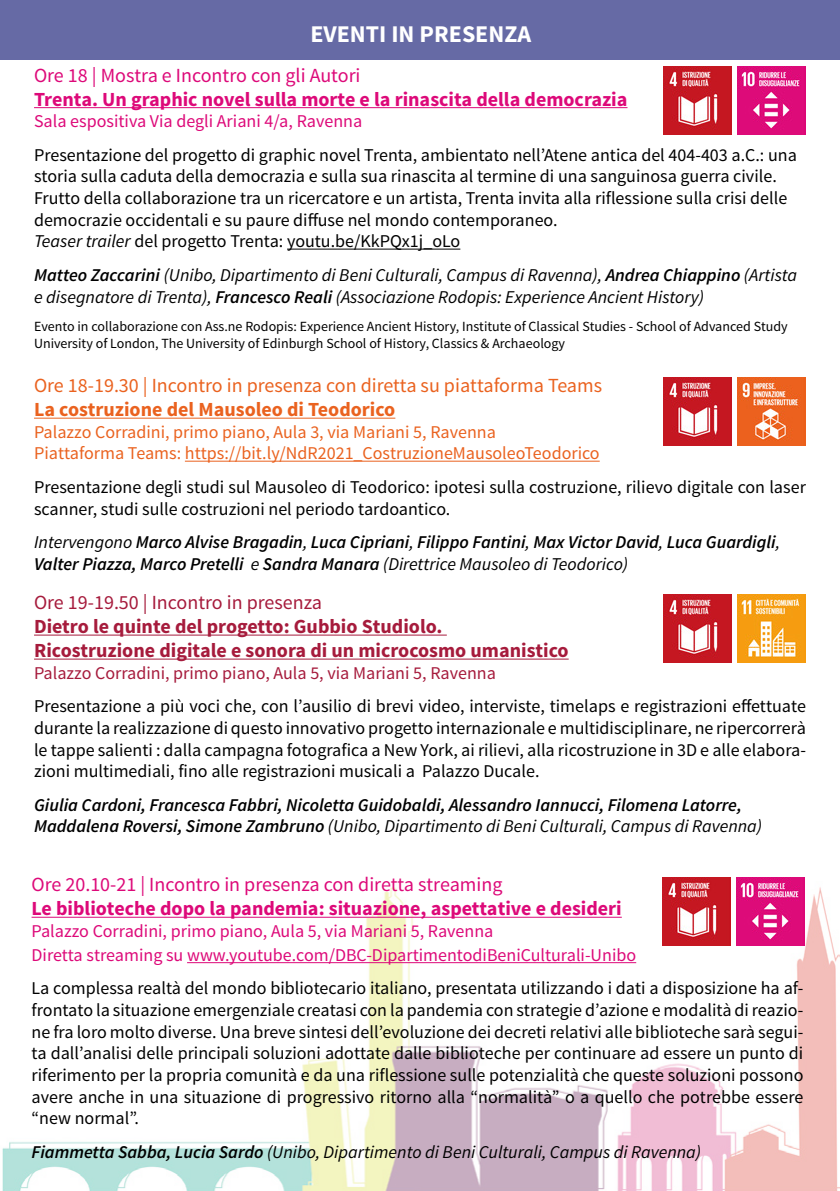
<style>
.page{position:relative;width:840px;height:1191px;background:#fff}
.page>*{position:absolute;margin:0;border:0;box-sizing:border-box;transform-origin:0 0}
.t1{font:700 24px "Source Sans Pro";color:#fff}
.t2{font:700 20px "Source Sans Pro";color:#dd0979}
.t3{font:700 20px/24px "Source Sans Pro";color:#a61b3c}
.t4{font:20px "Source Sans Pro";color:#dd0979}
.t5{font:20px "Source Sans Pro";color:#ea621f}
.t6{font:700 20px "Source Sans Pro";color:#ea621f}
.t7{font:20px "Source Sans Pro";color:#a61b3c}
.t8{font:18px/21.6px "Source Sans Pro";color:#000;text-align:justify}
.t9{font:italic 600 18px/21.6px "Source Sans Pro";color:#000}
.t10{font:italic 18px/21.6px "Source Sans Pro";color:#000}
.t11{font:18px/24px "Source Sans Pro";color:#dd0979}
.t12{font:18px/21.6px "Source Sans Pro";color:#ea621f}
.t13{font:18px "Source Sans Pro";color:#a61b3c}
.t14{font:14px/16.8px "Source Sans Pro";color:#000}
.s1{font-style:italic}
.s2{font-weight:600}
.s3{font-weight:400}
</style>
<div class="page">
<img style="left:2px;top:882px;width:837px;height:309px">
<img style="left:663px;top:67px;width:68px;height:68px">
<img style="left:737px;top:67px;width:68px;height:68px">
<hr style="left:34px;top:634px;width:412px;height:1px;background:#a61b3c">
<hr style="left:34px;top:658px;width:534px;height:1px;background:#a61b3c">
<hr style="left:32px;top:916px;width:589px;height:1px;background:#dd0979">
<hr style="left:187px;top:962px;width:449px;height:1px;background:#dd0979">
<img style="left:736px;top:877px;width:68px;height:68px">
<div style="left:0;top:0;width:839px;height:60px;background:#666aa5"></div>
<img style="left:662px;top:877px;width:68px;height:68px">
<hr style="left:839px;top:429px;width:1px;height:78px;background:#40458f">
<hr style="left:34px;top:418px;width:361px;height:1px;background:#ea621f">
<hr style="left:185px;top:461px;width:414px;height:1px;background:#ea621f">
<img style="left:737px;top:377px;width:68px;height:68px">
<img style="left:663px;top:377px;width:68px;height:68px">
<img style="left:663px;top:594px;width:68px;height:68px">
<img style="left:737px;top:594px;width:68px;height:68px">
<hr style="left:34px;top:107px;width:593px;height:1px;background:#dd0979">
<hr style="left:287px;top:249px;width:173px;height:1px;background:#000">
<h1 class="t1" style="left:310px;top:19px;width:222px">EVENTI IN PRESENZA</h1>
<p class="t4" style="left:34px;top:63px;width:328px">Ore 18 | Mostra e Incontro con gli Autori</p>
<p class="t2" style="left:34px;top:86px;width:594px">Trenta. Un graphic novel sulla morte e la rinascita della democrazia</p>
<p class="t11" style="left:34px;top:110px;width:329px">Sala espositiva Via degli Ariani 4/a, Ravenna</p>
<p class="t8" style="left:34px;top:144px;width:764px;text-align:left">Presentazione del progetto di graphic novel Trenta, ambientato nell’Atene antica del 404-403 a.C.: una storia sulla caduta della democrazia e sulla sua rinascita al termine di una sanguinosa guerra civile.<br>Frutto della collaborazione tra un ricercatore e un artista, Trenta invita alla riflessione sulla crisi delle democrazie occidentali e su paure diffuse nel mondo contemporaneo.<br><span class="s1">Teaser trailer</span> del progetto Trenta: youtu.be/KkPQx1j_oLo</p>
<p class="t10" style="left:34px;top:264px;width:764px"><span class="s2">Matteo Zaccarini</span> (Unibo, Dipartimento di Beni Culturali, Campus di Ravenna), <span class="s2">Andrea Chiappino</span> (Artista e disegnatore di Trenta), <span class="s2">Francesco Reali</span> (Associazione Rodopis: Experience Ancient History)</p>
<p class="t14" style="left:34px;top:318px;width:754px">Evento in collaborazione con Ass.ne Rodopis: Experience Ancient History, Institute of Classical Studies - School of Advanced Study<br>University of London, The University of Edinburgh School of History, Classics &amp; Archaeology</p>
<p class="t5" style="left:34px;top:373px;width:569px">Ore 18-19.30 | Incontro in presenza con diretta su piattaforma Teams</p>
<p class="t6" style="left:34px;top:397px;width:362px">La costruzione del Mausoleo di Teodorico</p>
<p class="t12" style="left:34px;top:421px;width:567px">Palazzo Corradini, primo piano, Aula 3, via Mariani 5, Ravenna<br>Piattaforma Teams: https://bit.ly/NdR2021_CostruzioneMausoleoTeodorico</p>
<p class="t8" style="left:34px;top:476px;width:773px">Presentazione degli studi sul Mausoleo di Teodorico: ipotesi sulla costruzione, rilievo digitale con laser scanner, studi sulle costruzioni nel periodo tardoantico.</p>
<p class="t9" style="left:34px;top:531px;width:747px"><span class="s3">Intervengono</span> Marco Alvise Bragadin<span class="s3">,</span> Luca Cipriani<span class="s3">,</span> Filippo Fantini<span class="s3">,</span> Max Victor David<span class="s3">,</span> Luca Guardigli<span class="s3">,<br></span>Valter Piazza, Marco Pretelli <span class="s3">e</span> Sandra Manara <span class="s3">(Direttrice Mausoleo di Teodorico)</span></p>
<p class="t7" style="left:34px;top:590px;width:289px">Ore 19-19.50 | Incontro in presenza</p>
<p class="t3" style="left:34px;top:615px;width:536px">Dietro le quinte del progetto: Gubbio Studiolo.<br>Ricostruzione digitale e sonora di un microcosmo umanistico</p>
<p class="t13" style="left:34px;top:661px;width:463px">Palazzo Corradini, primo piano, Aula 5, via Mariani 5, Ravenna</p>
<p class="t8" style="left:34px;top:696px;width:773px">Presentazione a più voci che, con l’ausilio di brevi video, interviste, timelaps e registrazioni effettuate durante la realizzazione di questo innovativo progetto internazionale e multidisciplinare, ne ripercorrerà le tappe salienti : dalla campagna fotografica a New York, ai rilievi, alla ricostruzione in 3D e alle elabora&shy;zioni multimediali, fino alle registrazioni musicali a Palazzo Ducale.</p>
<p class="t9" style="left:34px;top:794px;width:729px">Giulia Cardoni, Francesca Fabbri, Nicoletta Guidobaldi, Alessandro Iannucci, Filomena Latorre,<br>Maddalena Roversi, Simone Zambruno <span class="s3">(Unibo, Dipartimento di Beni Culturali, Campus di Ravenna)</span></p>
<p class="t4" style="left:32px;top:872px;width:472px">Ore 20.10-21 | Incontro in presenza con diretta streaming</p>
<p class="t2" style="left:32px;top:895px;width:591px">Le biblioteche dopo la pandemia: situazione, aspettative e desideri</p>
<p class="t11" style="left:32px;top:919px;width:605px">Palazzo Corradini, primo piano, Aula 5, via Mariani 5, Ravenna<br>Diretta streaming su www.youtube.com/DBC-DipartimentodiBeniCulturali-Unibo</p>
<p class="t8" style="left:32px;top:978px;width:773px">La complessa realtà del mondo bibliotecario italiano, presentata utilizzando i dati a disposizione ha af&shy;frontato la situazione emergenziale creatasi con la pandemia con strategie d’azione e modalità di reazio&shy;ne fra loro molto diverse. Una breve sintesi dell’evoluzione dei decreti relativi alle biblioteche sarà segui&shy;ta dall’analisi delle principali soluzioni adottate dalle biblioteche per continuare ad essere un punto di riferimento per la propria comunità e da una riflessione sulle potenzialità che queste soluzioni possono avere anche in una situazione di progressivo ritorno alla “normalità” o a quello che potrebbe essere “new normal”.</p>
<p class="t10" style="left:32px;top:1141px;width:670px"><span class="s2">Fiammetta Sabba, Lucia Sardo</span> (Unibo, Dipartimento di Beni Culturali, Campus di Ravenna)</p>
</div>
